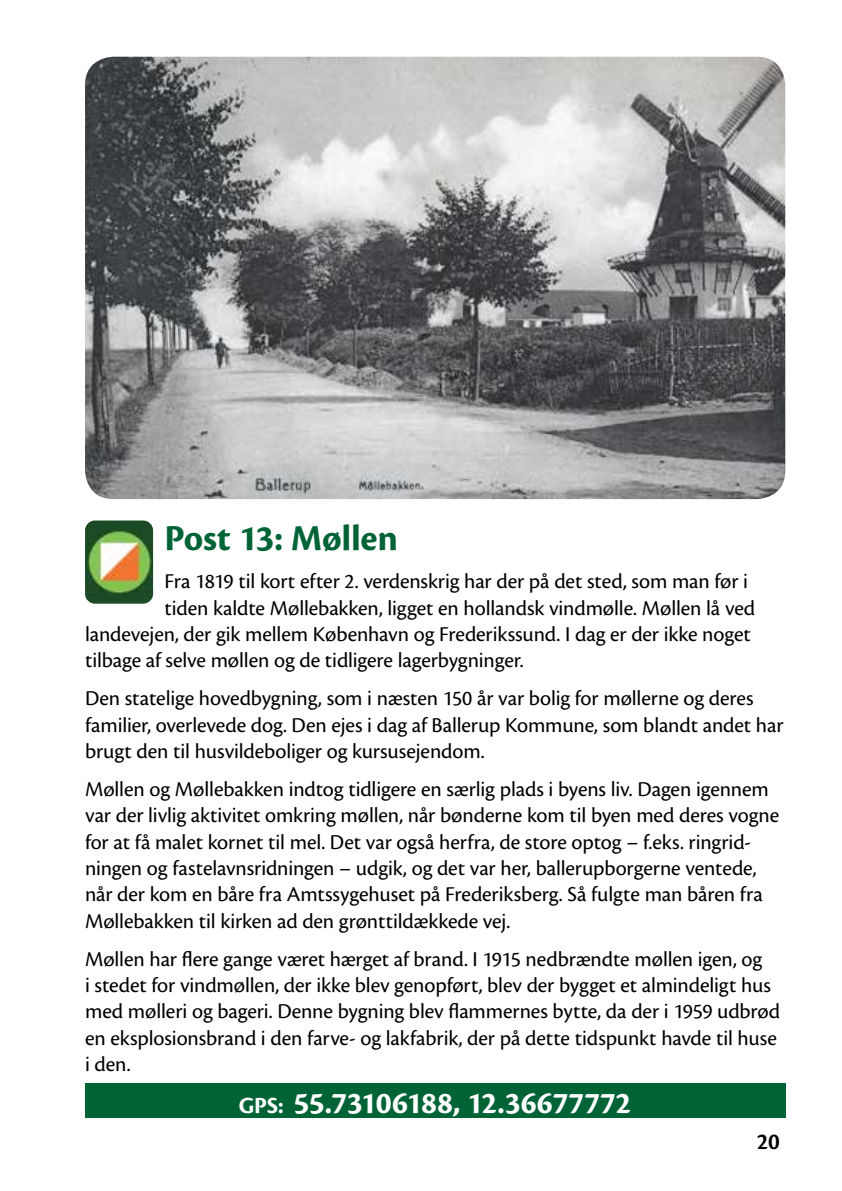
<style>
.page{position:relative;width:842px;height:1191px;background:#fff}
.page>*{position:absolute;margin:0;border:0;box-sizing:border-box;transform-origin:0 0}
.t1{font:700 38px "Cronos Pro";letter-spacing:-.01em;color:#006336}
.t2{font:700 32px "Cronos Pro";letter-spacing:-.01em;color:#fff}
.t3{font:600 24px "Cronos Pro";color:#000}
.t4{font:22px/26.4px "Cronos Pro";letter-spacing:-.005em;color:#000}
.s1{font-size:24px}
</style>
<div class="page">
<img style="left:85px;top:520px;width:68px;height:83px">
<div style="left:97px;top:522px;width:42px;height:8px;background:#1b4b25"></div>
<div style="left:91px;top:595px;width:57px;height:6px;background:#1b4b25"></div>
<div style="left:85px;top:1083px;width:700px;height:34px;background:#006336"></div>
<img style="left:85px;top:57px;width:700px;height:442px">
<h1 class="t1" style="left:164px;top:517px;width:235px">Post 13: Møllen</h1>
<p class="t4" style="left:164px;top:568px;width:585px">Fra 1819 til kort efter 2. verdenskrig har der på det sted, som man før i</p>
<p class="t4" style="left:164px;top:594px;width:592px">tiden kaldte Møllebakken, ligget en hollandsk vindmølle. Møllen lå ved</p>
<p class="t4" style="left:85px;top:621px;width:667px">landevejen, der gik mellem København og Frederikssund. I dag er der ikke noget</p>
<p class="t4" style="left:85px;top:647px;width:440px">tilbage af selve møllen og de tidligere lagerbygninger.</p>
<p class="t4" style="left:85px;top:685px;width:700px">Den statelige hovedbygning, som i næsten 150 år var bolig for møllerne og deres familier, overlevede dog. Den ejes i dag af Ballerup Kommune, som blandt andet har brugt den til husvildeboliger og kursusejendom.</p>
<p class="t4" style="left:85px;top:776px;width:696px">Møllen og Møllebakken indtog tidligere en særlig plads i byens liv. Dagen igennem var der livlig aktivitet omkring møllen, når bønderne kom til byen med deres vogne for at få malet kornet til mel. Det var også herfra, de store optog – f.eks. ringrid&shy;ningen og fastelavnsridningen – udgik, og det var her, ballerupborgerne ventede, når der kom en båre fra Amtssygehuset på Frederiksberg. Så fulgte man båren fra Møllebakken til kirken ad den grønttildækkede vej.</p>
<p class="t4" style="left:85px;top:945px;width:697px">Møllen har flere gange været hærget af brand. I 1915 nedbrændte møllen igen, og<br>i stedet for vindmøllen, der ikke blev genopført, blev der bygget et almindeligt hus med mølleri og bageri. Denne bygning blev flammernes bytte, da der i 1959 udbrød en eksplosionsbrand i den farve- og lakfabrik, der på dette tidspunkt havde til huse i den.</p>
<h2 class="t2" style="left:239px;top:1084px;width:394px"><span class="s1">GPS:</span> 55.73106188, 12.36677772</h2>
<p class="t3" style="left:757px;top:1128px;width:24px">20</p>
</div>
